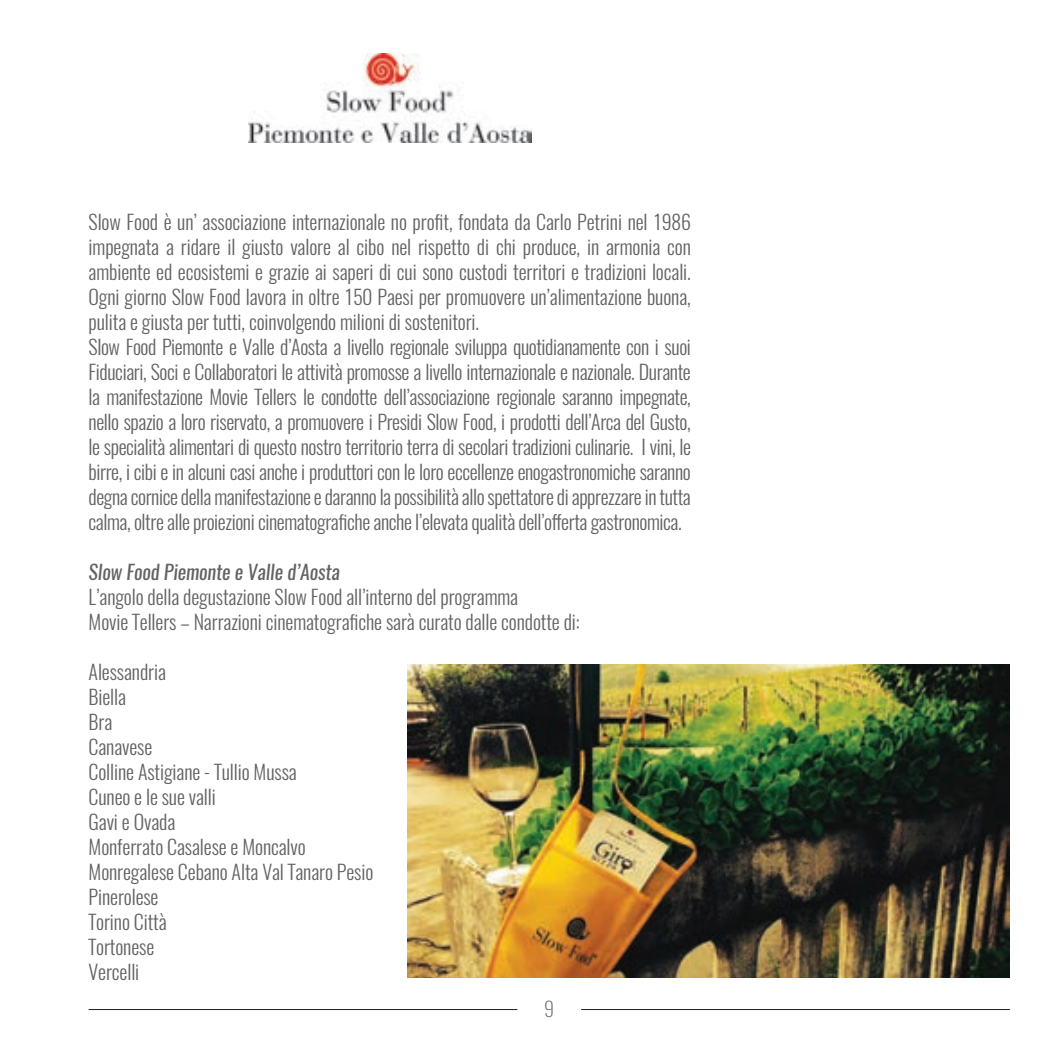
<style>
.page{position:relative;width:1063px;height:1063px;background:#fff}
.page>*{position:absolute;margin:0;border:0;box-sizing:border-box;transform-origin:0 0}
.Sinossi{font:300 20px/25px "Oswald";letter-spacing:-.005em;color:#636366;text-align:justify}
.Sinossi-2{font:italic 20px "Oswald";letter-spacing:-.005em;color:#636366}
.t1{font:200 20px "Oswald";color:#636366}
</style>
<div class="page">
<hr style="left:89px;top:1009px;width:428px;height:1px;background:#231f20">
<hr style="left:581px;top:1009px;width:429px;height:1px;background:#231f20">
<img style="left:407px;top:664px;width:603px;height:313px">
<img style="left:248px;top:53px;width:283px;height:89px">
<p class="Sinossi" style="left:89px;top:210px;width:604px">Slow Food è un’ associazione internazionale no profit, fondata da Carlo Petrini nel 1986 impegnata a ridare il giusto valore al cibo nel rispetto di chi produce, in armonia con ambiente ed ecosistemi e grazie ai saperi di cui sono custodi territori e tradizioni locali.<br>Ogni giorno Slow Food lavora in oltre 150 Paesi per promuovere un’alimentazione buona, pulita e giusta per tutti, coinvolgendo milioni di sostenitori.</p>
<p class="Sinossi" style="left:89px;top:335px;width:604px">Slow Food Piemonte e Valle d’Aosta a livello regionale sviluppa quotidianamente con i suoi Fiduciari, Soci e Collaboratori le attività promosse a livello internazionale e nazionale. Durante la manifestazione Movie Tellers le condotte dell’associazione regionale saranno impegnate, nello spazio a loro riservato, a promuovere i Presidi Slow Food, i prodotti dell’Arca del Gusto, le specialità alimentari di questo nostro territorio terra di secolari tradizioni culinarie. I vini, le birre, i cibi e in alcuni casi anche i produttori con le loro eccellenze enogastronomiche saranno degna cornice della manifestazione e daranno la possibilità allo spettatore di apprezzare in tutta calma, oltre alle proiezioni cinematografiche anche l’elevata qualità dell’offerta gastronomica.</p>
<p class="Sinossi-2" style="left:89px;top:558px;width:253px">Slow Food Piemonte e Valle d’Aosta</p>
<p class="Sinossi" style="left:89px;top:585px;width:431px">L’angolo della degustazione Slow Food all’interno del programma</p>
<p class="Sinossi" style="left:89px;top:610px;width:493px">Movie Tellers – Narrazioni cinematografiche sarà curato dalle condotte di:</p>
<p class="Sinossi" style="left:89px;top:660px;width:79px">Alessandria</p>
<p class="Sinossi" style="left:89px;top:685px;width:39px">Biella</p>
<p class="Sinossi" style="left:89px;top:710px;width:25px">Bra</p>
<p class="Sinossi" style="left:89px;top:735px;width:65px">Canavese</p>
<p class="Sinossi" style="left:89px;top:760px;width:210px">Colline Astigiane - Tullio Mussa</p>
<p class="Sinossi" style="left:89px;top:785px;width:129px">Cuneo e le sue valli</p>
<p class="Sinossi" style="left:89px;top:810px;width:88px">Gavi e Ovada</p>
<p class="Sinossi" style="left:89px;top:835px;width:219px">Monferrato Casalese e Moncalvo</p>
<p class="Sinossi" style="left:89px;top:860px;width:286px">Monregalese Cebano Alta Val Tanaro Pesio</p>
<p class="Sinossi" style="left:89px;top:885px;width:71px">Pinerolese</p>
<p class="Sinossi" style="left:89px;top:910px;width:80px">Torino Città</p>
<p class="Sinossi" style="left:89px;top:935px;width:67px">Tortonese</p>
<p class="Sinossi" style="left:89px;top:960px;width:52px">Vercelli</p>
<p class="t1" style="left:544px;top:996px;width:11px">9</p>
</div>
